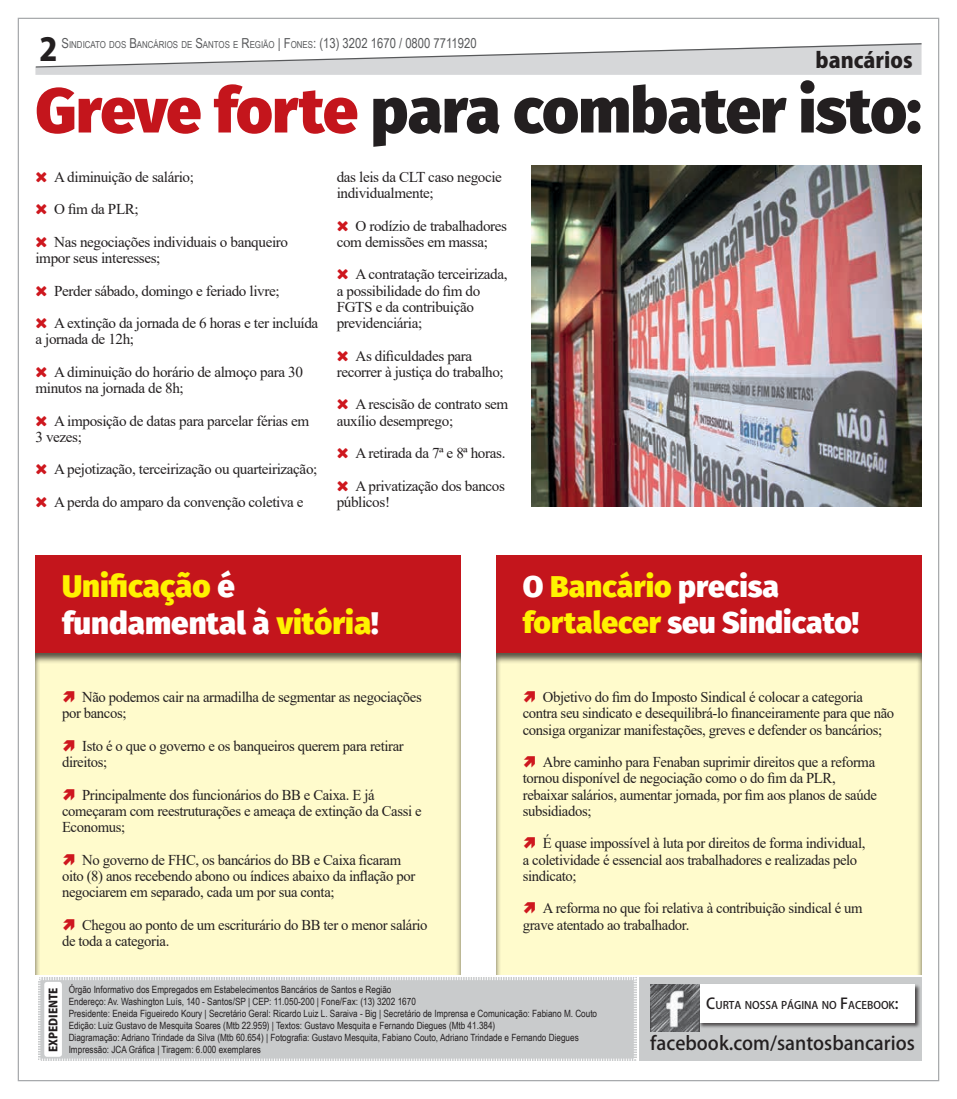
<style>
.page{position:relative;width:957px;height:1099px;background:#fff}
.page>*{position:absolute;margin:0;border:0;box-sizing:border-box;transform-origin:0 0}
.t1{font:800 63px "Fira Sans";letter-spacing:-.01em;color:#231f20}
.t2{font:800 31.25px/37.5px "Fira Sans";color:#fff200}
.t3{font:800 31.25px "Koz Go Pro";color:#231f20}
.t4{font:800 30px/36px "Fira Sans";color:#fff}
.t5{font:800 21.25px "Koz Go Pro";color:#231f20}
.t6{font:500 18.75px "Koz Go Pro";color:#231f20}
.t7{font:15px/16.2px "Times New Roman";letter-spacing:-.025em;color:#231f20}
.t8{font:800 11.25px "Koz Go Pro";color:#231f20}
.t9{font:500 10.5px "Koz Go Pro";color:#231f20}
.t10{font:10px/12px "Arial Narrow";color:#231f20}
.t11{font:9.62px "Arial Narrow";color:#58595b}
.s1{font-size:13.75px}
.s2{color:#c4151c}
.s3{color:#fff}
.s4{color:#fff200}
.s5{font-size:15px}
</style>
<div class="page">
<svg style="left:35px;top:43px;width:887px;height:32px"></svg>
<div style="left:496px;top:555px;width:425px;height:98px;background:#c4151c"></div>
<div style="left:35px;top:555px;width:426px;height:98px;background:#c4151c"></div>
<div style="left:495px;top:651px;width:428px;height:324px;background:#fffbcc"></div>
<div style="left:35px;top:651px;width:427px;height:324px;background:#231f20;opacity:.75"></div>
<svg style="left:35px;top:974px;width:605px;height:87px;background:#cccecf"></svg>
<div style="left:639px;top:977px;width:282px;height:83px;background:#c9cbcc"></div>
<div style="left:44px;top:981px;width:18px;height:75px;background:#fff;border-radius:3px"></div>
<div style="left:698px;top:983px;width:223px;height:45px;background:#231f20;opacity:.75"></div>
<div style="left:699px;top:984px;width:216px;height:38px;background:#fff"></div>
<img style="left:650px;top:984px;width:49px;height:47px">
<img style="left:531px;top:165px;width:390px;height:342px">
<h2 class="t3" style="left:40px;top:29px;width:20px">2</h2>
<p class="t11" style="left:62px;top:38px;width:416px"><span class="s1">S</span>INDICATO DOS <span class="s1">B</span>ANCÁRIOS DE <span class="s1">S</span>ANTOS E <span class="s1">R</span>EGIÃO <span class="s1">| F</span>ONES<span class="s1">: (13) 3202 1670 / 0800 7711920</span></p>
<h3 class="t5" style="left:815px;top:46px;width:99px">bancários</h3>
<h1 class="t1" style="left:35px;top:54px;width:887px"><span class="s2">Greve forte</span> para combater isto:</h1>
<p class="t7" style="left:54px;top:160px;width:235px;line-height:32.5px">A diminuição de salário;<br>O fim da PLR;<br>Nas negociações individuais o banqueiro</p>
<p class="t7" style="left:54px;top:241px;width:266px;line-height:32.5px;text-indent:-19px">impor seus interesses;<br>Perder sábado, domingo e feriado livre;<br>A extinção da jornada de 6 horas e ter incluída</p>
<p class="t7" style="left:54px;top:322px;width:250px;line-height:32.5px;text-indent:-19px">a jornada de 12h;<br>A diminuição do horário de almoço para 30</p>
<p class="t7" style="left:54px;top:371px;width:257px;line-height:32.5px;text-indent:-19px">minutos na jornada de 8h;<br>A imposição de datas para parcelar férias em</p>
<p class="t7" style="left:54px;top:420px;width:265px;line-height:32.5px;text-indent:-19px">3 vezes;<br>A pejotização, terceirização ou quarteirização;<br>A perda do amparo da convenção coletiva e</p>
<p class="t7" style="left:337px;top:168px;width:167px">das leis da CLT caso negocie individualmente;</p>
<p class="t7" style="left:337px;top:217px;width:172px;text-indent:19px">O rodízio de trabalhadores com demissões em massa;</p>
<p class="t7" style="left:337px;top:266px;width:172px;text-indent:19px">A contratação terceirizada, a possibilidade do fim do<br>FGTS e da contribuição previdenciária;</p>
<p class="t7" style="left:337px;top:347px;width:169px;text-indent:19px">As dificuldades para recorrer à justiça do trabalho;</p>
<p class="t7" style="left:337px;top:396px;width:173px;text-indent:19px">A rescisão de contrato sem auxílio desemprego;</p>
<p class="t7" style="left:355px;top:436px;width:152px;line-height:32.5px">A retirada da 7ª e 8ª horas.<br>A privatização dos bancos</p>
<p class="t7" style="left:337px;top:493px;width:55px">públicos!</p>
<h2 class="t2" style="left:62px;top:564px;width:318px">Unificação <span class="s3">é fundamental à</span> vitória<span class="s3">!</span></h2>
<p class="t7" style="left:62px;top:688px;width:361px;text-indent:20px">Não podemos cair na armadilha de segmentar as negociações por bancos;</p>
<p class="t7" style="left:62px;top:737px;width:343px;text-indent:20px">Isto é o que o governo e os banqueiros querem para retirar direitos;</p>
<p class="t7" style="left:62px;top:786px;width:361px;text-indent:20px">Principalmente dos funcionários do BB e Caixa. E já começaram com reestruturações e ameaça de extinção da Cassi e<br>Economus;</p>
<p class="t7" style="left:62px;top:851px;width:355px;text-indent:20px">No governo de FHC, os bancários do BB e Caixa ficaram oito (8) anos recebendo abono ou índices abaixo da inflação por negociarem em separado, cada um por sua conta;</p>
<p class="t7" style="left:62px;top:916px;width:367px;text-indent:20px">Chegou ao ponto de um escriturário do BB ter o menor salário de toda a categoria.</p>
<h3 class="t4" style="left:523px;top:565px;width:338px">O <span class="s4">Bancário</span> precisa <span class="s4">fortalecer</span> seu Sindicato!</h3>
<p class="t7" style="left:523px;top:688px;width:373px;text-indent:20px">Objetivo do fim do Imposto Sindical é colocar a categoria contra seu sindicato e desequilibrá-lo financeiramente para que não consiga organizar manifestações, greves e defender os bancários;</p>
<p class="t7" style="left:523px;top:753px;width:356px;text-indent:20px">Abre caminho para Fenaban suprimir direitos que a reforma tornou disponível de negociação como o do fim da PLR, rebaixar salários, aumentar jornada, por fim aos planos de saúde subsidiados;</p>
<p class="t7" style="left:523px;top:834px;width:344px;text-indent:20px">É quase impossível à luta por direitos de forma individual, a coletividade é essencial aos trabalhadores e realizadas pelo sindicato;</p>
<p class="t7" style="left:523px;top:899px;width:341px;text-indent:20px">A reforma no que foi relativa à contribuição sindical é um grave atentado ao trabalhador.</p>
<p class="t8" style="left:46px;top:1051px;width:66px;rotate:-90deg">EXPEDIENTE</p>
<p class="t10" style="left:69px;top:983px;width:530px">Órgão Informativo dos Empregados em Estabelecimentos Bancários de Santos e Região<br>Endereço: Av. Washington Luís, 140 - Santos/SP | CEP: 11.050-200 | Fone/Fax: (13) 3202 1670<br>Presidente: Eneida Figueiredo Koury | Secretário Geral: Ricardo Luiz L. Saraiva - Big | Secretário de Imprensa e Comunicação: Fabiano M. Couto Edição: Luiz Gustavo de Mesquita Soares (Mtb 22.959) | Textos: Gustavo Mesquita e Fernando Diegues (Mtb 41.384)<br>Diagramação: Adriano Trindade da Silva (Mtb 60.654) | Fotografia: Gustavo Mesquita, Fabiano Couto, Adriano Trindade e Fernando Diegues</p>
<p class="t10" style="left:69px;top:1042px;width:194px">Impressão: JCA Gráfica | Tiragem: 6.000 exemplares</p>
<p class="t9" style="left:706px;top:998px;width:194px"><span class="s5">C</span>URTA NOSSA PÁGINA NO <span class="s5">F</span>ACEBOOK<span class="s5">:</span></p>
<p class="t6" style="left:650px;top:1031px;width:266px">facebook.com/santosbancarios</p>
</div>
